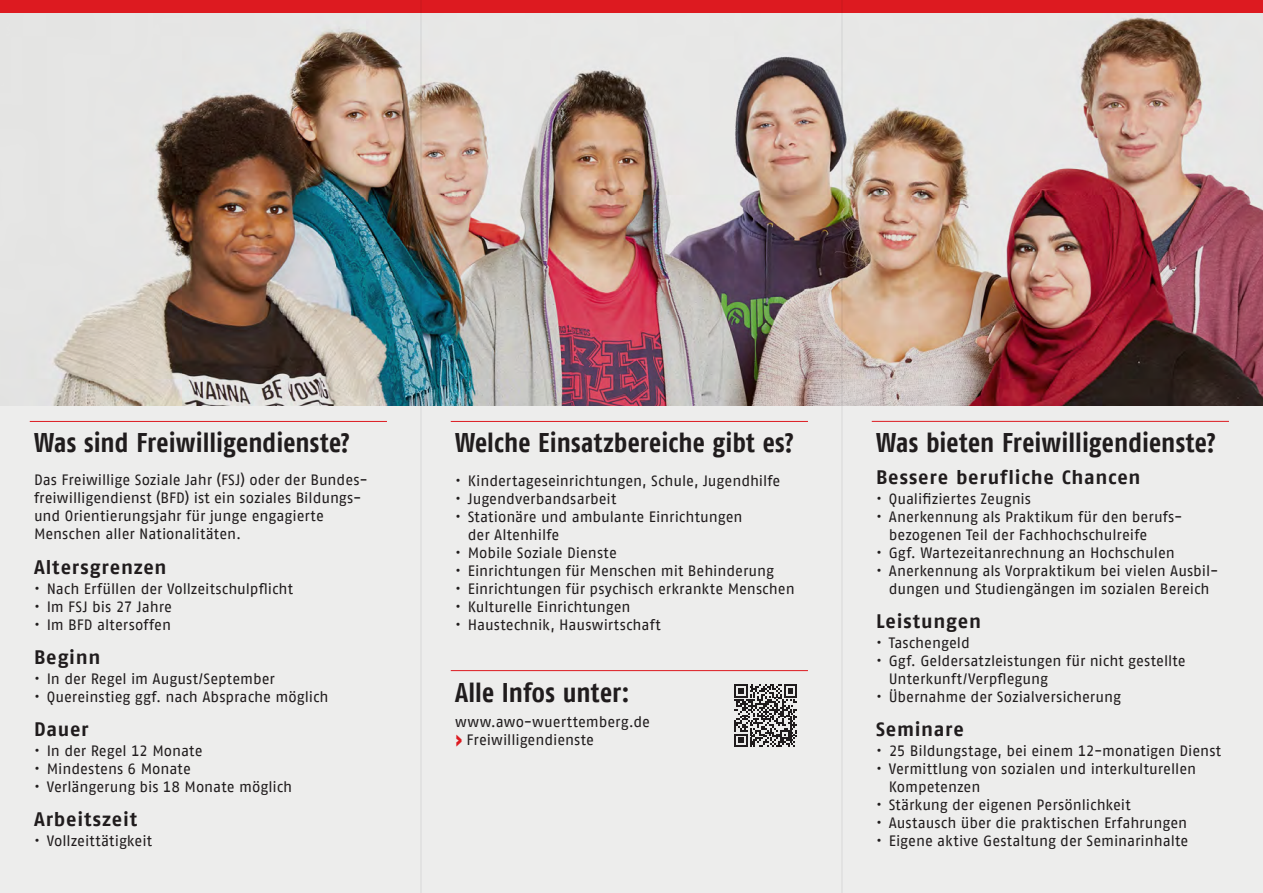
<style>
.page{position:relative;width:1263px;height:893px;background:#fff}
.page>*{position:absolute;margin:0;border:0;box-sizing:border-box;transform-origin:0 0}
.Headline{font:700 27px "AWO Fago Cond";letter-spacing:.005em;color:#231f20}
.SubHead{font:700 19.5px "AWO Fago Office";letter-spacing:.04em;color:#231f20}
.Fließtext{font:15px/18px "AWO Fago Office";letter-spacing:-.005em;color:#231f20}
.s1{font-weight:700;font-size:22.5px;color:#ee1d23}
</style>
<div class="page">
<img style="left:0;top:0;width:1263px;height:893px">
<p class="Headline" style="left:34px;top:427px;width:317px">Was sind Freiwilligendienste?</p>
<p class="Fließtext" style="left:34px;top:471px;width:335px">Das Freiwillige Soziale Jahr (FSJ) oder der Bundes&shy;freiwilligendienst (BFD) ist ein soziales Bildungs&shy;und Orientierungsjahr für junge engagierte Menschen aller Nationalitäten.</p>
<p class="SubHead" style="left:34px;top:555px;width:134px">Altersgrenzen</p>
<p class="Fließtext" style="left:34px;top:580px;width:261px">• Nach Erfüllen der Vollzeitschulpflicht</p>
<p class="Fließtext" style="left:34px;top:598px;width:140px">• Im FSJ bis 27 Jahre</p>
<p class="Fließtext" style="left:34px;top:616px;width:139px">• Im BFD altersoffen</p>
<p class="SubHead" style="left:34px;top:645px;width:68px">Beginn</p>
<p class="Fließtext" style="left:34px;top:670px;width:242px">• In der Regel im August/September</p>
<p class="Fließtext" style="left:34px;top:688px;width:296px">• Quereinstieg ggf. nach Absprache möglich</p>
<p class="SubHead" style="left:34px;top:717px;width:56px">Dauer</p>
<p class="Fließtext" style="left:34px;top:742px;width:170px">• In der Regel 12 Monate</p>
<p class="Fließtext" style="left:34px;top:760px;width:158px">• Mindestens 6 Monate</p>
<p class="Fließtext" style="left:34px;top:778px;width:260px">• Verlängerung bis 18 Monate möglich</p>
<p class="SubHead" style="left:34px;top:807px;width:105px">Arbeitszeit</p>
<p class="Fließtext" style="left:34px;top:832px;width:120px">• Vollzeittätigkeit</p>
<p class="Headline" style="left:455px;top:427px;width:340px">Welche Einsatzbereiche gibt es?</p>
<p class="Fließtext" style="left:455px;top:472px;width:327px">• Kindertageseinrichtungen, Schule, Jugendhilfe</p>
<p class="Fließtext" style="left:455px;top:490px;width:163px">• Jugendverbandsarbeit</p>
<p class="Fließtext" style="left:468px;top:508px;width:276px;text-indent:-13px">• Stationäre und ambulante Einrichtungen der Altenhilfe</p>
<p class="Fließtext" style="left:455px;top:544px;width:163px">• Mobile Soziale Dienste</p>
<p class="Fließtext" style="left:455px;top:562px;width:321px">• Einrichtungen für Menschen mit Behinderung</p>
<p class="Fließtext" style="left:455px;top:580px;width:341px">• Einrichtungen für psychisch erkrankte Menschen</p>
<p class="Fließtext" style="left:455px;top:598px;width:177px">• Kulturelle Einrichtungen</p>
<p class="Fließtext" style="left:455px;top:616px;width:207px">• Haustechnik, Hauswirtschaft</p>
<p class="Headline" style="left:455px;top:676px;width:176px">Alle Infos unter:</p>
<p class="Fließtext" style="left:455px;top:713px;width:197px">www.awo-wuerttemberg.de <span class="s1">›</span> Freiwilligendienste</p>
<p class="Headline" style="left:876px;top:427px;width:341px">Was bieten Freiwilligendienste?</p>
<p class="SubHead" style="left:876px;top:465px;width:266px">Bessere berufliche Chancen</p>
<p class="Fließtext" style="left:876px;top:490px;width:157px">• Qualifiziertes Zeugnis</p>
<p class="Fließtext" style="left:889px;top:508px;width:295px;text-indent:-13px">• Anerkennung als Praktikum für den berufs&shy;bezogenen Teil der Fachhochschulreife</p>
<p class="Fließtext" style="left:876px;top:544px;width:300px">• Ggf. Wartezeitanrechnung an Hochschulen</p>
<p class="Fließtext" style="left:876px;top:562px;width:344px;text-align:center">• Anerkennung als Vorpraktikum bei vielen Ausbil&shy;dungen und Studiengängen im sozialen Bereich</p>
<p class="SubHead" style="left:876px;top:609px;width:107px">Leistungen</p>
<p class="Fließtext" style="left:876px;top:634px;width:95px">• Taschengeld</p>
<p class="Fließtext" style="left:889px;top:652px;width:299px;text-indent:-13px">• Ggf. Geldersatzleistungen für nicht gestellte<br>Unterkunft/Verpflegung</p>
<p class="Fließtext" style="left:876px;top:688px;width:246px">• Übernahme der Sozialversicherung</p>
<p class="SubHead" style="left:876px;top:717px;width:89px">Seminare</p>
<p class="Fließtext" style="left:876px;top:742px;width:347px">• 25 Bildungstage, bei einem 12-monatigen Dienst</p>
<p class="Fließtext" style="left:889px;top:760px;width:309px;text-indent:-13px">• Vermittlung von sozialen und interkulturellen<br>Kompetenzen</p>
<p class="Fließtext" style="left:876px;top:796px;width:256px">• Stärkung der eigenen Persönlichkeit</p>
<p class="Fließtext" style="left:876px;top:814px;width:313px">• Austausch über die praktischen Erfahrungen</p>
<p class="Fließtext" style="left:876px;top:832px;width:314px">• Eigene aktive Gestaltung der Seminarinhalte</p>
</div>
